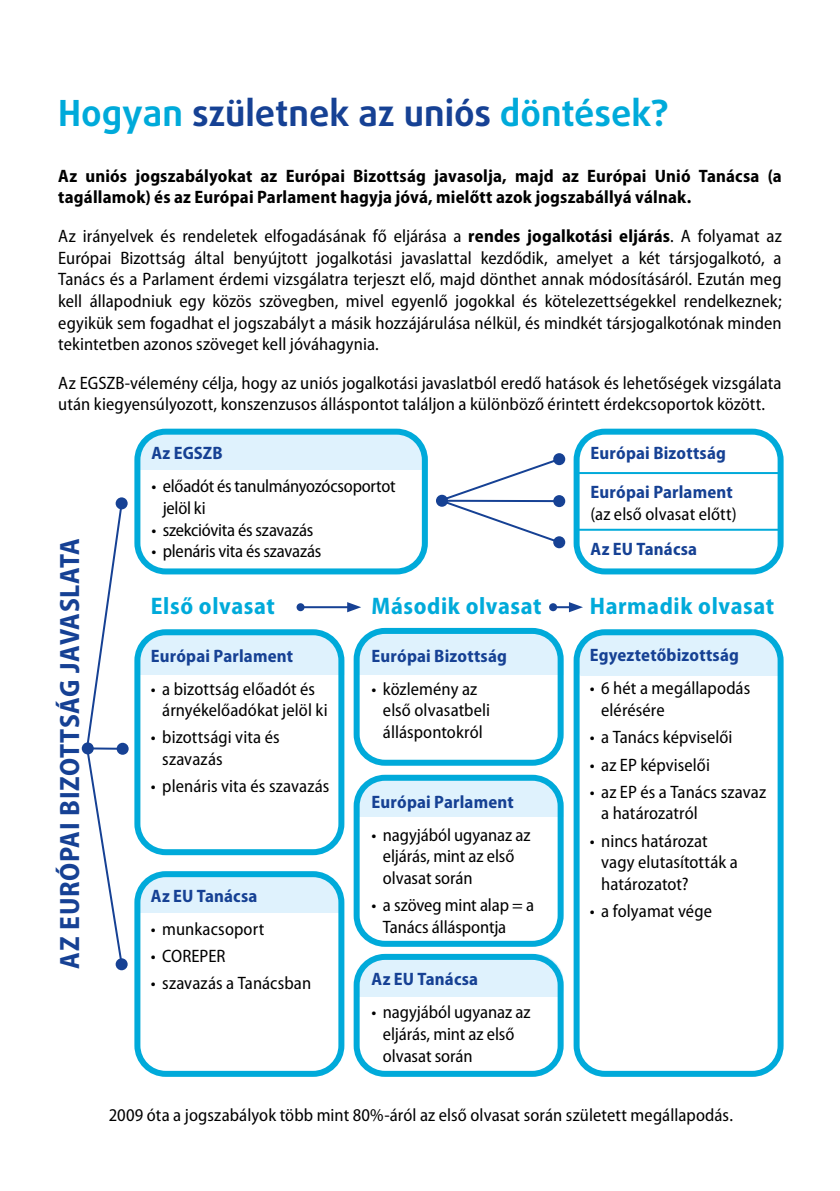
<style>
.page{position:relative;width:840px;height:1191px;background:#fff}
.page>*{position:absolute;margin:0;border:0;box-sizing:border-box;transform-origin:0 0}
.t1{font:700 36px "Daxline Pro";color:#164194}
.t2{font:700 semi-condensed 28px "Myriad Pro";letter-spacing:.025em;color:#164194}
.t3{font:700 semi-condensed 24px "Myriad Pro";letter-spacing:.025em;color:#00aada}
.t4{font:semi-condensed 18px/21.6px "Myriad Pro";color:#000}
.t5{font:700 semi-condensed 18px/21.6px "Myriad Pro";letter-spacing:.01em;color:#000}
.t6{font:700 semi-condensed 18px/38.6px "Myriad Pro";letter-spacing:.01em;color:#164194}
.s1{color:#00aada}
.s2{font-weight:700}
</style>
<div class="page">
<div style="left:137px;top:632px;width:207px;height:201px;background:#dff2fd;border-radius:28px"></div>
<div style="left:356px;top:631px;width:207px;height:101px;background:#dff2fd;border-radius:28px"></div>
<div style="left:138px;top:873px;width:205px;height:146px;background:#dff2fd;border-radius:28px"></div>
<div style="left:138px;top:431px;width:289px;height:138px;background:#dff2fd;border-radius:28px"></div>
<div style="left:356px;top:954px;width:207px;height:61px;background:#dff2fd;border-radius:28px"></div>
<div style="left:356px;top:777px;width:207px;height:156px;background:#dff2fd;border-radius:28px"></div>
<div style="left:576px;top:632px;width:205px;height:58px;background:#dff2fd;border-radius:28px"></div>
<div style="left:125px;top:675px;width:221px;height:172px;background:#fff"></div>
<div style="left:125px;top:470px;width:325px;height:107px;background:#fff"></div>
<div style="left:125px;top:913px;width:221px;height:138px;background:#fff"></div>
<div style="left:347px;top:675px;width:226px;height:90px;background:#fff"></div>
<div style="left:347px;top:817px;width:220px;height:116px;background:#fff"></div>
<div style="left:347px;top:997px;width:226px;height:58px;background:#fff"></div>
<div style="left:567px;top:675px;width:219px;height:400px;background:#fff"></div>
<hr style="left:576px;top:472px;width:204px;height:2px;background:#00aada">
<hr style="left:576px;top:529px;width:204px;height:2px;background:#00aada">
<div style="left:134px;top:629px;width:210px;height:226px;border:6px solid #00aada;border-radius:28px"></div>
<div style="left:134px;top:871px;width:210px;height:205px;border:6px solid #00aada;border-radius:28px"></div>
<div style="left:134px;top:429px;width:293px;height:145px;border:6px solid #00aada;border-radius:28px"></div>
<div style="left:573px;top:429px;width:210px;height:145px;border:6px solid #00aada;border-radius:28px"></div>
<div style="left:353px;top:628px;width:210px;height:137px;border:6px solid #00aada;border-radius:28px"></div>
<div style="left:353px;top:954px;width:210px;height:122px;border:6px solid #00aada;border-radius:28px"></div>
<div style="left:353px;top:774px;width:210px;height:172px;border:6px solid #00aada;border-radius:28px"></div>
<div style="left:573px;top:629px;width:210px;height:447px;border:6px solid #00aada;border-radius:28px"></div>
<div style="left:116px;top:958px;width:12px;height:12px;background:#164194;border-radius:50%"></div>
<svg style="left:85px;top:501px;width:39px;height:465px"></svg>
<div style="left:116px;top:497px;width:12px;height:12px;background:#164194;border-radius:50%"></div>
<hr style="left:88px;top:747px;width:35px;height:2px;background:#164194">
<div style="left:82px;top:742px;width:12px;height:12px;background:#164194;border-radius:50%"></div>
<div style="left:117px;top:743px;width:12px;height:12px;background:#164194;border-radius:50%"></div>
<svg style="left:435px;top:495px;width:12px;height:12px"></svg>
<div style="left:553px;top:495px;width:12px;height:12px;background:#164194;border-radius:50%"></div>
<div style="left:553px;top:453px;width:12px;height:12px;background:#164194;border-radius:50%"></div>
<svg style="left:439px;top:456px;width:122px;height:89px"></svg>
<div style="left:553px;top:536px;width:12px;height:12px;background:#164194;border-radius:50%"></div>
<hr style="left:300px;top:606px;width:50px;height:2px;background:#164194">
<div style="left:296px;top:603px;width:8px;height:8px;background:#164194;border-radius:50%"></div>
<svg style="left:347px;top:602px;width:14px;height:10px"></svg>
<div style="left:549px;top:603px;width:8px;height:8px;background:#164194;border-radius:50%"></div>
<svg style="left:553px;top:602px;width:29px;height:10px"></svg>
<h1 class="t1" style="left:58px;top:89px;width:611px"><span class="s1">Hogyan</span> születnek az uniós <span class="s1">döntések?</span></h1>
<p class="t5" style="left:58px;top:165px;width:724px">Az uniós jogszabályokat az Európai Bizottság javasolja, majd az Európai Unió Tanácsa (a tagállamok) és az Európai Parlament hagyja jóvá, mielőtt azok jogszabállyá válnak.</p>
<p class="t4" style="left:58px;top:226px;width:724px;text-align:justify">Az irányelvek és rendeletek elfogadásának fő eljárása a <span class="s2">rendes jogalkotási eljárás</span>. A folyamat az Európai Bizottság által benyújtott jogalkotási javaslattal kezdődik, amelyet a két társjogalkotó, a Tanács és a Parlament érdemi vizsgálatra terjeszt elő, majd dönthet annak módosításáról. Ezután meg kell állapodniuk egy közös szövegben, mivel egyenlő jogokkal és kötelezettségekkel rendelkeznek; egyikük sem fogadhat el jogszabályt a másik hozzájárulása nélkül, és mindkét társjogalkotónak minden tekintetben azonos szöveget kell jóváhagynia.</p>
<p class="t4" style="left:58px;top:372px;width:724px">Az EGSZB-vélemény célja, hogy az uniós jogalkotási javaslatból eredő hatások és lehetőségek vizsgálata után kiegyensúlyozott, konszenzusos álláspontot találjon a különböző érintett érdekcsoportok között.</p>
<h2 class="t2" style="left:54px;top:969px;width:432px;rotate:-90deg">AZ EURÓPAI BIZOTTSÁG JAVASLATA</h2>
<p class="t6" style="left:151px;top:434px;width:73px">Az EGSZB</p>
<p class="t4" style="left:163px;top:476px;width:234px;text-indent:-11px">• előadót és tanulmányozócsoportot jelöl ki</p>
<p class="t4" style="left:151px;top:519px;width:163px">• szekcióvita és szavazás</p>
<p class="t4" style="left:151px;top:541px;width:171px">• plenáris vita és szavazás</p>
<h3 class="t3" style="left:151px;top:593px;width:125px">Első olvasat</h3>
<p class="t6" style="left:151px;top:636px;width:144px">Európai Parlament</p>
<p class="t4" style="left:162px;top:678px;width:167px;text-indent:-11px">• a bizottság előadót és árnyékelőadókat jelöl ki</p>
<p class="t4" style="left:162px;top:727px;width:119px;text-indent:-11px">• bizottsági vita és szavazás</p>
<p class="t4" style="left:151px;top:776px;width:180px">• plenáris vita és szavazás</p>
<p class="t6" style="left:151px;top:876px;width:108px">Az EU Tanácsa</p>
<p class="t4" style="left:151px;top:918px;width:115px">• munkacsoport</p>
<p class="t4" style="left:151px;top:945px;width:76px">• COREPER</p>
<p class="t4" style="left:151px;top:973px;width:162px">• szavazás a Tanácsban</p>
<h3 class="t3" style="left:371px;top:593px;width:171px">Második olvasat</h3>
<p class="t6" style="left:371px;top:636px;width:137px">Európai Bizottság</p>
<p class="t4" style="left:383px;top:678px;width:109px;text-indent:-11px">• közlemény az első olvasatbeli álláspontokról</p>
<p class="t6" style="left:371px;top:782px;width:144px">Európai Parlament</p>
<p class="t4" style="left:383px;top:824px;width:149px;text-indent:-11px">• nagyjából ugyanaz az eljárás, mint az első olvasat során</p>
<p class="t4" style="left:383px;top:894px;width:153px;text-indent:-11px">• a szöveg mint alap = a<br>Tanács álláspontja</p>
<p class="t6" style="left:371px;top:960px;width:108px">Az EU Tanácsa</p>
<p class="t4" style="left:383px;top:1002px;width:149px;text-indent:-11px">• nagyjából ugyanaz az eljárás, mint az első olvasat során</p>
<p class="t6" style="left:590px;top:434px;width:144px">Európai Bizottság<br>Európai Parlament</p>
<p class="t4" style="left:590px;top:503px;width:147px">(az első olvasat előtt)</p>
<p class="t6" style="left:590px;top:530px;width:108px">Az EU Tanácsa</p>
<h3 class="t3" style="left:589px;top:593px;width:186px">Harmadik olvasat</h3>
<p class="t6" style="left:589px;top:636px;width:151px">Egyeztetőbizottság</p>
<p class="t4" style="left:600px;top:678px;width:150px;text-indent:-11px">• 6 hét a megállapodás elérésére</p>
<p class="t4" style="left:589px;top:727px;width:144px">• a Tanács képviselői</p>
<p class="t4" style="left:589px;top:754px;width:122px">• az EP képviselői</p>
<p class="t4" style="left:600px;top:781px;width:166px;text-indent:-11px">• az EP és a Tanács szavaz a határozatról</p>
<p class="t4" style="left:600px;top:830px;width:138px;text-indent:-11px">• nincs határozat vagy elutasították a határozatot?</p>
<p class="t4" style="left:589px;top:900px;width:124px">• a folyamat vége</p>
<p class="t4" style="left:109px;top:1105px;width:625px">2009 óta a jogszabályok több mint 80%-áról az első olvasat során született megállapodás.</p>
</div>
